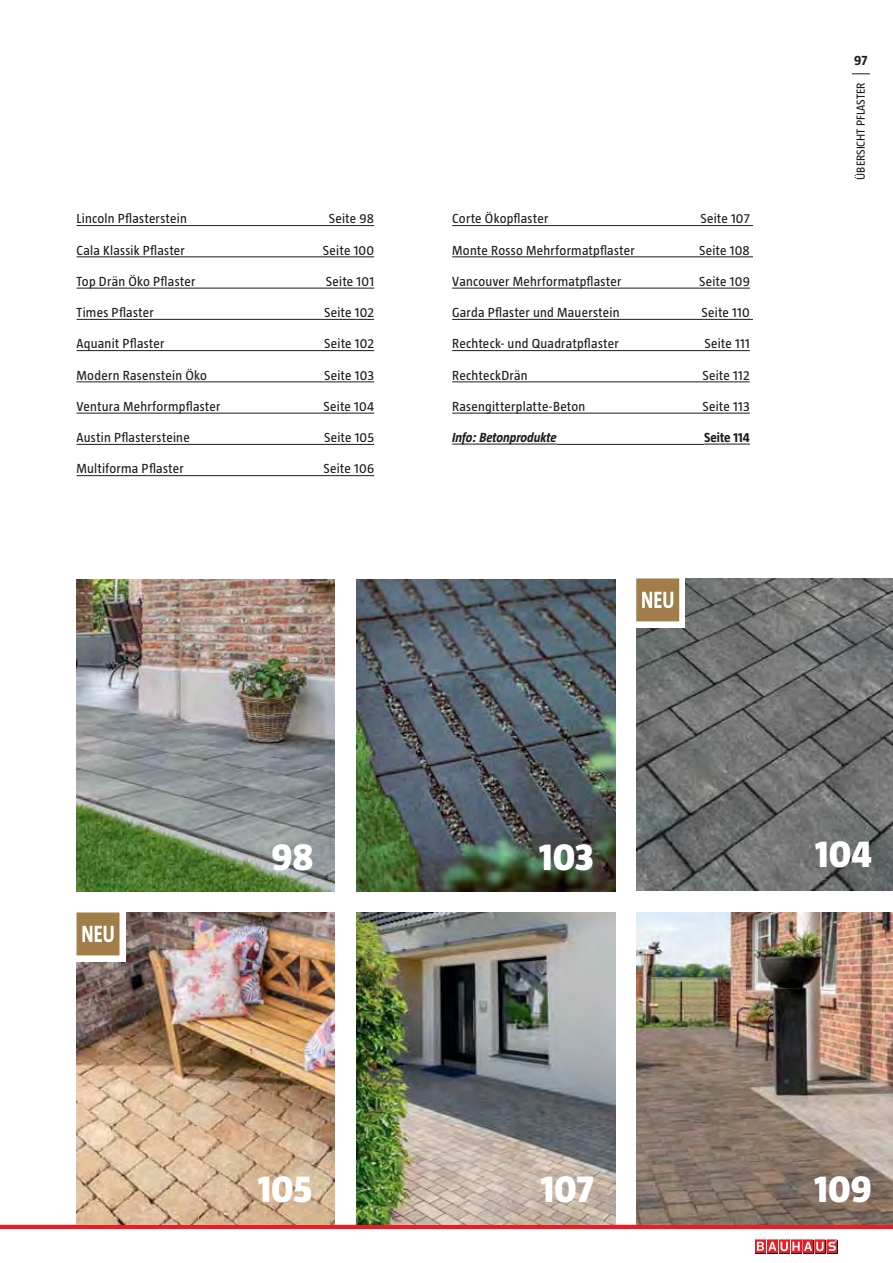
<style>
.page{position:relative;width:893px;height:1263px;background:#fff}
.page>*{position:absolute;margin:0;border:0;box-sizing:border-box;transform-origin:0 0}
.t1{font:800 39px "Taz";color:#fff}
.t2{font:13.5px "Taz";letter-spacing:.02em;color:#1d1d1b}
.t3{font:italic 700 13.5px "Taz";color:#1d1d1b}
.t4{font:700 13.5px "Taz";color:#1d1d1b}
.t5{font:12px "Taz";color:#1d1d1b}
</style>
<div class="page">
<hr style="left:0;top:1225px;width:893px;height:4px;background:#ed1c24">
<div style="left:768px;top:1240px;width:10px;height:14px;background:#1d1d1b"></div>
<div style="left:827px;top:1240px;width:11px;height:14px;background:#1d1d1b"></div>
<div style="left:791px;top:1240px;width:11px;height:14px;background:#1d1d1b"></div>
<div style="left:803px;top:1240px;width:11px;height:14px;background:#1d1d1b"></div>
<div style="left:755px;top:1240px;width:11px;height:14px;background:#1d1d1b"></div>
<div style="left:780px;top:1240px;width:10px;height:14px;background:#1d1d1b"></div>
<div style="left:815px;top:1240px;width:11px;height:14px;background:#1d1d1b"></div>
<svg style="left:755px;top:1239px;width:82px;height:14px"></svg>
<svg style="left:852px;top:73px;width:18px;height:1px"></svg>
<img style="left:77px;top:579px;width:257px;height:312px">
<img style="left:356px;top:579px;width:259px;height:312px">
<img style="left:636px;top:913px;width:257px;height:312px">
<img style="left:636px;top:578px;width:257px;height:312px">
<img style="left:77px;top:913px;width:257px;height:312px">
<img style="left:356px;top:913px;width:259px;height:312px">
<div style="left:69px;top:904px;width:57px;height:58px;background:#fff"></div>
<div style="left:629px;top:570px;width:56px;height:58px;background:#fff"></div>
<div style="left:77px;top:913px;width:42px;height:42px;background:#a17e49"></div>
<svg style="left:82px;top:926px;width:32px;height:16px"></svg>
<div style="left:637px;top:579px;width:41px;height:42px;background:#a17e49"></div>
<div style="left:636px;top:578px;width:43px;height:43px;border:2px solid #a17e49"></div>
<svg style="left:642px;top:592px;width:31px;height:16px"></svg>
<hr style="left:77px;top:225px;width:297px;height:1px;background:#1d1d1b">
<hr style="left:77px;top:257px;width:297px;height:1px;background:#1d1d1b">
<hr style="left:77px;top:288px;width:297px;height:1px;background:#1d1d1b">
<hr style="left:77px;top:319px;width:297px;height:1px;background:#1d1d1b">
<hr style="left:77px;top:350px;width:297px;height:1px;background:#1d1d1b">
<hr style="left:77px;top:382px;width:297px;height:1px;background:#1d1d1b">
<hr style="left:77px;top:413px;width:297px;height:1px;background:#1d1d1b">
<hr style="left:77px;top:444px;width:297px;height:1px;background:#1d1d1b">
<hr style="left:77px;top:475px;width:297px;height:1px;background:#1d1d1b">
<hr style="left:452px;top:225px;width:301px;height:1px;background:#1d1d1b">
<hr style="left:452px;top:257px;width:301px;height:1px;background:#1d1d1b">
<hr style="left:452px;top:288px;width:298px;height:1px;background:#1d1d1b">
<hr style="left:452px;top:319px;width:301px;height:1px;background:#1d1d1b">
<hr style="left:452px;top:350px;width:298px;height:1px;background:#1d1d1b">
<hr style="left:452px;top:382px;width:298px;height:1px;background:#1d1d1b">
<hr style="left:452px;top:413px;width:298px;height:1px;background:#1d1d1b">
<hr style="left:452px;top:444px;width:105px;height:1px;background:#1d1d1b">
<hr style="left:557px;top:444px;width:147px;height:1px;background:#1d1d1b">
<hr style="left:704px;top:444px;width:46px;height:1px;background:#1d1d1b">
<p class="t2" style="left:77px;top:214px;width:112px">Lincoln Pflasterstein</p>
<p class="t2" style="left:329px;top:214px;width:47px">Seite 98</p>
<p class="t2" style="left:77px;top:245px;width:110px">Cala Klassik Pflaster</p>
<p class="t2" style="left:323px;top:245px;width:53px">Seite 100</p>
<p class="t2" style="left:77px;top:276px;width:120px">Top Drän Öko Pflaster</p>
<p class="t2" style="left:326px;top:276px;width:50px">Seite 101</p>
<p class="t2" style="left:77px;top:308px;width:79px">Times Pflaster</p>
<p class="t2" style="left:324px;top:308px;width:52px">Seite 102</p>
<p class="t2" style="left:77px;top:339px;width:89px">Aquanit Pflaster</p>
<p class="t2" style="left:324px;top:339px;width:52px">Seite 102</p>
<p class="t2" style="left:77px;top:370px;width:132px">Modern Rasenstein Öko</p>
<p class="t2" style="left:324px;top:370px;width:52px">Seite 103</p>
<p class="t2" style="left:77px;top:401px;width:145px">Ventura Mehrformpflaster</p>
<p class="t2" style="left:324px;top:401px;width:52px">Seite 104</p>
<p class="t2" style="left:77px;top:433px;width:115px">Austin Pflastersteine</p>
<p class="t2" style="left:324px;top:433px;width:52px">Seite 105</p>
<p class="t2" style="left:77px;top:464px;width:109px">Multiforma Pflaster</p>
<p class="t2" style="left:323px;top:464px;width:52px">Seite 106</p>
<p class="t2" style="left:452px;top:214px;width:98px">Corte Ökopflaster</p>
<p class="t2" style="left:700px;top:214px;width:51px">Seite 107</p>
<p class="t2" style="left:452px;top:245px;width:184px">Monte Rosso Mehrformatpflaster</p>
<p class="t2" style="left:699px;top:245px;width:52px">Seite 108</p>
<p class="t2" style="left:452px;top:276px;width:171px">Vancouver Mehrformatpflaster</p>
<p class="t2" style="left:699px;top:276px;width:52px">Seite 109</p>
<p class="t2" style="left:452px;top:308px;width:169px">Garda Pflaster und Mauerstein</p>
<p class="t2" style="left:701px;top:308px;width:50px">Seite 110</p>
<p class="t2" style="left:452px;top:339px;width:168px">Rechteck- und Quadratpflaster</p>
<p class="t2" style="left:704px;top:339px;width:47px">Seite 111</p>
<p class="t2" style="left:452px;top:370px;width:77px">RechteckDrän</p>
<p class="t2" style="left:702px;top:370px;width:49px">Seite 112</p>
<p class="t2" style="left:452px;top:401px;width:135px">Rasengitterplatte-Beton</p>
<p class="t2" style="left:702px;top:401px;width:49px">Seite 113</p>
<p class="t3" style="left:452px;top:433px;width:106px">Info: Betonprodukte</p>
<p class="t4" style="left:704px;top:433px;width:47px">Seite 114</p>
<p class="t4" style="left:854px;top:55px;width:15px">97</p>
<p class="t5" style="left:856px;top:180px;width:99px;rotate:-90deg">ÜBERSICHT PFLASTER</p>
<h1 class="t1" style="left:272px;top:833px;width:44px">98</h1>
<h1 class="t1" style="left:258px;top:1165px;width:56px">105</h1>
<h1 class="t1" style="left:539px;top:833px;width:56px">103</h1>
<h1 class="t1" style="left:815px;top:831px;width:58px">104</h1>
<h1 class="t1" style="left:541px;top:1165px;width:55px">107</h1>
<h1 class="t1" style="left:815px;top:1165px;width:59px">109</h1>
</div>
